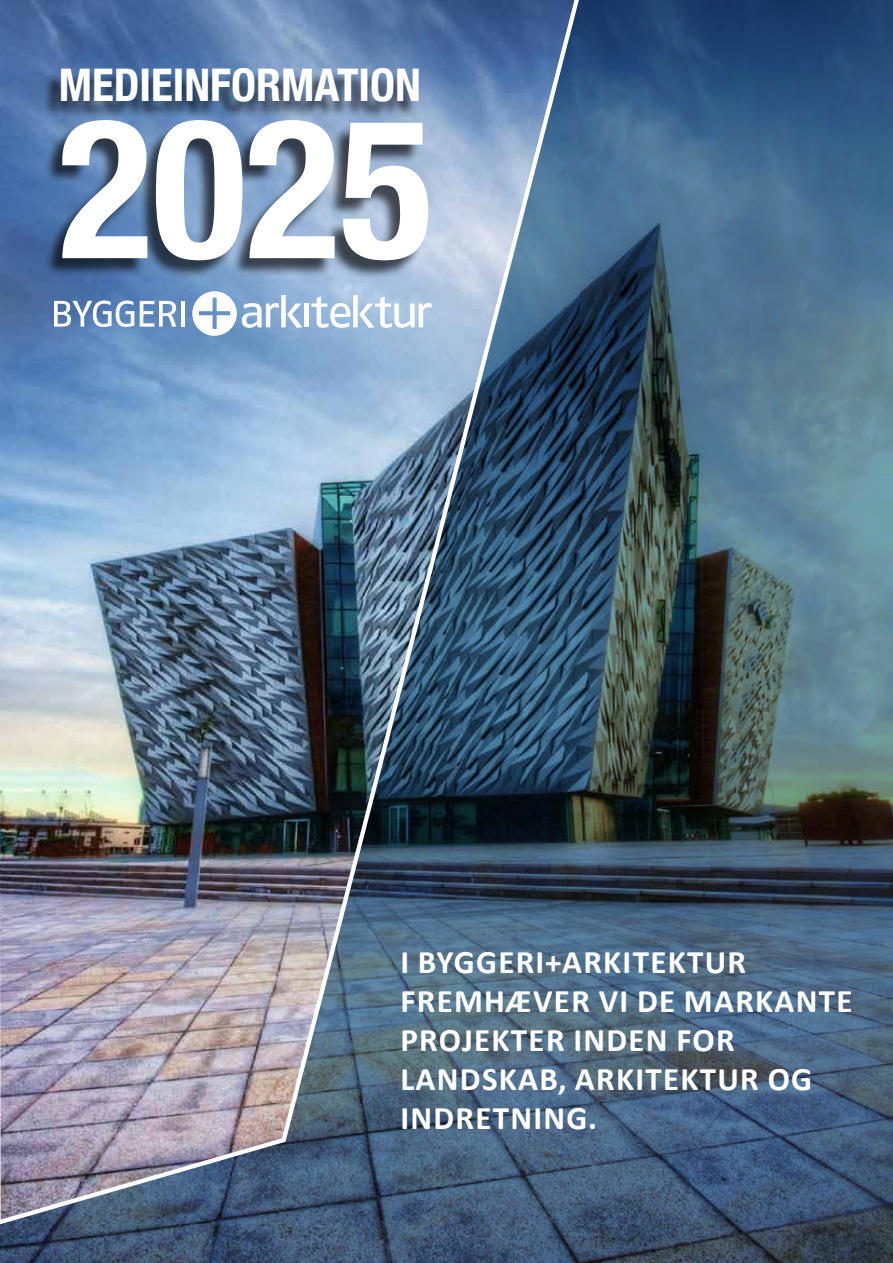
<style>
.page{position:relative;width:893px;height:1263px;background:#fff}
.page>*{position:absolute;margin:0;border:0;box-sizing:border-box;transform-origin:0 0}
.t1{font:700 condensed 195px "Helvetica Neue";color:#fff}
.t2{font:700 condensed 45px "Helvetica Neue";color:#fff}
.t3{font:700 33px/39px "Calibri";letter-spacing:.04em;color:#fff}
</style>
<div class="page">
<img style="left:0;top:0;width:892px;height:1263px">
<img style="left:0;top:0;width:586px;height:1228px">
<div style="left:43px;top:71px;width:383px;height:209px;background:#000;opacity:.65"></div>
<svg style="left:54px;top:300px;width:80px;height:27px"></svg>
<svg style="left:140px;top:301px;width:36px;height:26px"></svg>
<hr style="left:181px;top:301px;width:4px;height:26px;background:#fff">
<div style="left:304px;top:303px;width:5px;height:24px;background:#fff"></div>
<svg style="left:311px;top:295px;width:121px;height:33px"></svg>
<svg style="left:192px;top:291px;width:110px;height:45px"></svg>
<h2 class="t2" style="left:59px;top:47px;width:364px">MEDIEINFORMATION</h2>
<h1 class="t1" style="left:59px;top:27px;width:376px">2025</h1>
<p class="t3" style="left:400px;top:941px;width:454px">I BYGGERI+ARKITEKTUR<br>FREMHÆVER VI DE MARKANTE<br>PROJEKTER INDEN FOR<br>LANDSKAB, ARKITEKTUR OG<br>INDRETNING.</p>
</div>
